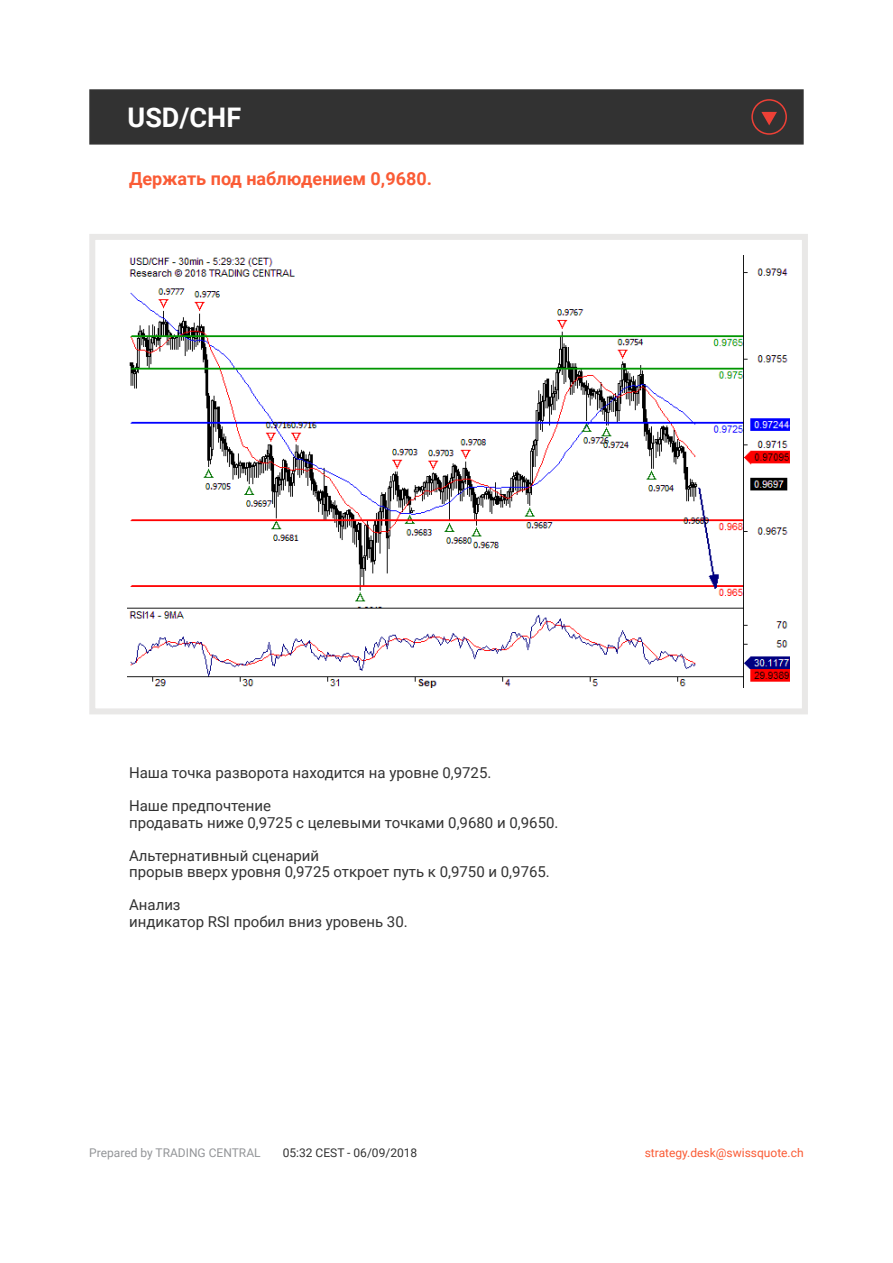
<style>
.page{position:relative;width:893px;height:1263px;background:#fff}
.page>*{position:absolute;margin:0;border:0;box-sizing:border-box;transform-origin:0 0}
.t1{font:700 27px "Roboto";color:#fff}
.t2{font:700 18px "Roboto";color:#fa5b35}
.t3{font:15px/16.5px "Roboto";color:#323232}
.t4{font:12px "Roboto";color:#fa5b35}
.t5{font:12px "Roboto";color:#939598}
.t6{font:12px "Roboto";color:#323232}
</style>
<div class="page">
<div style="left:89px;top:234px;width:719px;height:480px;border:6px solid #e9e8e7"></div>
<div style="left:89px;top:89px;width:715px;height:56px;background:#323232;border:2px solid #323232"></div>
<img style="left:128px;top:255px;width:661px;height:432px">
<svg style="left:751px;top:99px;width:36px;height:36px"></svg>
<h1 class="t1" style="left:128px;top:98px;width:115px">USD/CHF</h1>
<p class="t2" style="left:129px;top:166px;width:304px">Держать под наблюдением 0,9680.</p>
<p class="t3" style="left:129px;top:764px;width:364px">Наша точка разворота находится на уровне 0,9725.</p>
<p class="t3" style="left:129px;top:797px;width:431px">Наше предпочтение<br>продавать ниже 0,9725 с целевыми точками 0,9680 и 0,9650.</p>
<p class="t3" style="left:129px;top:846px;width:422px">Альтернативный сценарий<br>прорыв вверх уровня 0,9725 откроет путь к 0,9750 и 0,9765.</p>
<p class="t3" style="left:129px;top:896px;width:280px">Анализ<br>индикатор RSI пробил вниз уровень 30.</p>
<p class="t5" style="left:89px;top:1144px;width:173px">Prepared by TRADING CENTRAL</p>
<p class="t6" style="left:283px;top:1144px;width:136px">05:32 CEST - 06/09/2018</p>
<p class="t4" style="left:645px;top:1144px;width:160px">strategy.desk@swissquote.ch</p>
</div>
